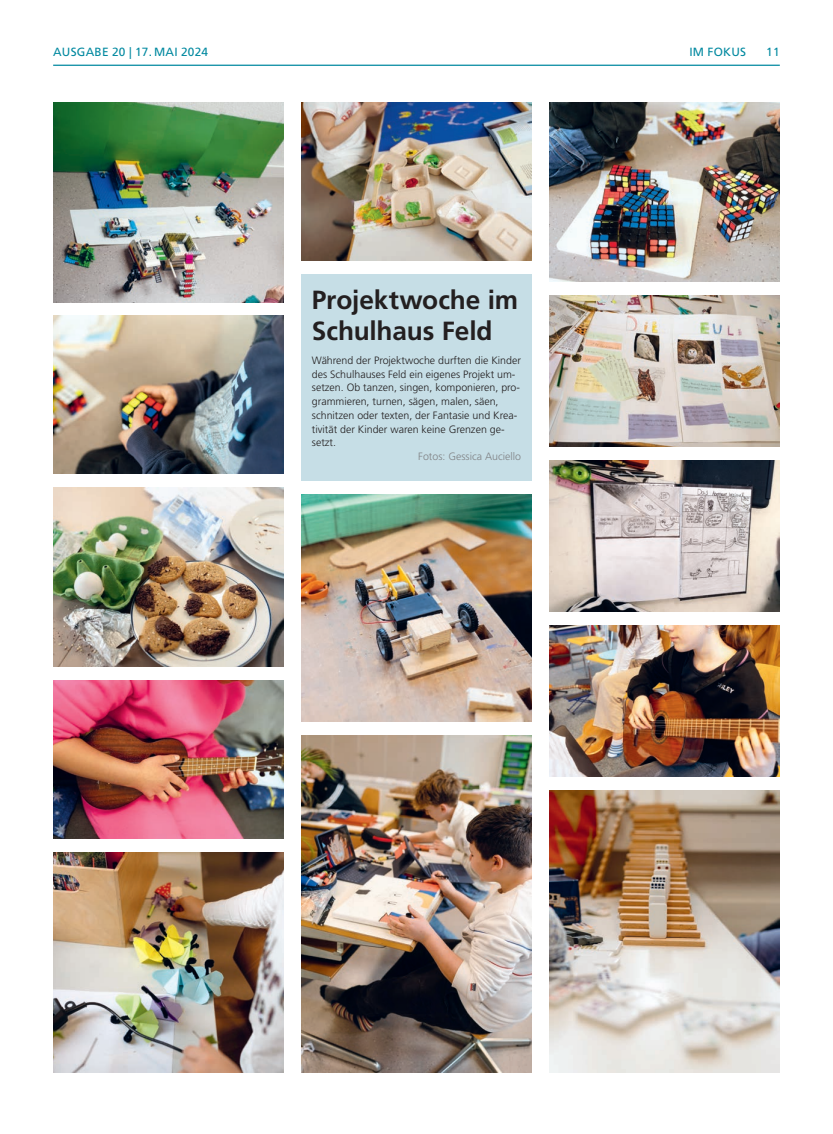
<style>
.page{position:relative;width:833px;height:1134px;background:#fff}
.page>*{position:absolute;margin:0;border:0;box-sizing:border-box;transform-origin:0 0}
.t1{font:700 26.25px/31.2px "Frutiger LT Std";letter-spacing:-.005em;color:#231f20}
.t2{font:11.88px "Frutiger LT Std";letter-spacing:.02em;color:#0289a0}
.t3{font:300 10.62px/13.8px "Frutiger LT Std";color:#231f20}
.t4{font:300 10.62px "Frutiger LT Std";color:#808285}
</style>
<div class="page">
<hr style="left:53px;top:65px;width:727px;height:1px;background:#0289a0">
<div style="left:301px;top:274px;width:230px;height:207px;background:#c6dee6"></div>
<img style="left:53px;top:103px;width:230px;height:199px">
<img style="left:301px;top:103px;width:230px;height:158px">
<img style="left:549px;top:295px;width:231px;height:151px">
<img style="left:53px;top:316px;width:230px;height:158px">
<img style="left:549px;top:103px;width:231px;height:178px">
<img style="left:53px;top:488px;width:230px;height:178px">
<img style="left:301px;top:494px;width:230px;height:227px">
<img style="left:549px;top:625px;width:231px;height:151px">
<img style="left:53px;top:680px;width:230px;height:158px">
<img style="left:53px;top:852px;width:230px;height:220px">
<img style="left:549px;top:460px;width:231px;height:151px">
<img style="left:301px;top:735px;width:230px;height:337px">
<img style="left:549px;top:790px;width:231px;height:282px">
<p class="t2" style="left:53px;top:45px;width:18px">AUSGABE</p>
<p class="t2" style="left:112px;top:45px;width:98px">20 | 17. MAI 2024</p>
<p class="t2" style="left:689px;top:45px;width:58px">IM FOKUS</p>
<p class="t2" style="left:766px;top:45px;width:15px">11</p>
<h1 class="t1" style="left:312px;top:284px;width:208px">Projektwoche im<br>Schulhaus Feld</h1>
<p class="t3" style="left:312px;top:353px;width:210px">Während der Projektwoche durften die Kinder des Schulhauses Feld ein eigenes Projekt um&shy;setzen. Ob tanzen, singen, komponieren, pro&shy;grammieren, turnen, sägen, malen, säen, schnitzen oder texten, der Fantasie und Krea&shy;tivität der Kinder waren keine Grenzen ge&shy;setzt.</p>
<p class="t4" style="left:418px;top:450px;width:104px">Fotos: Gessica Auciello</p>
</div>
